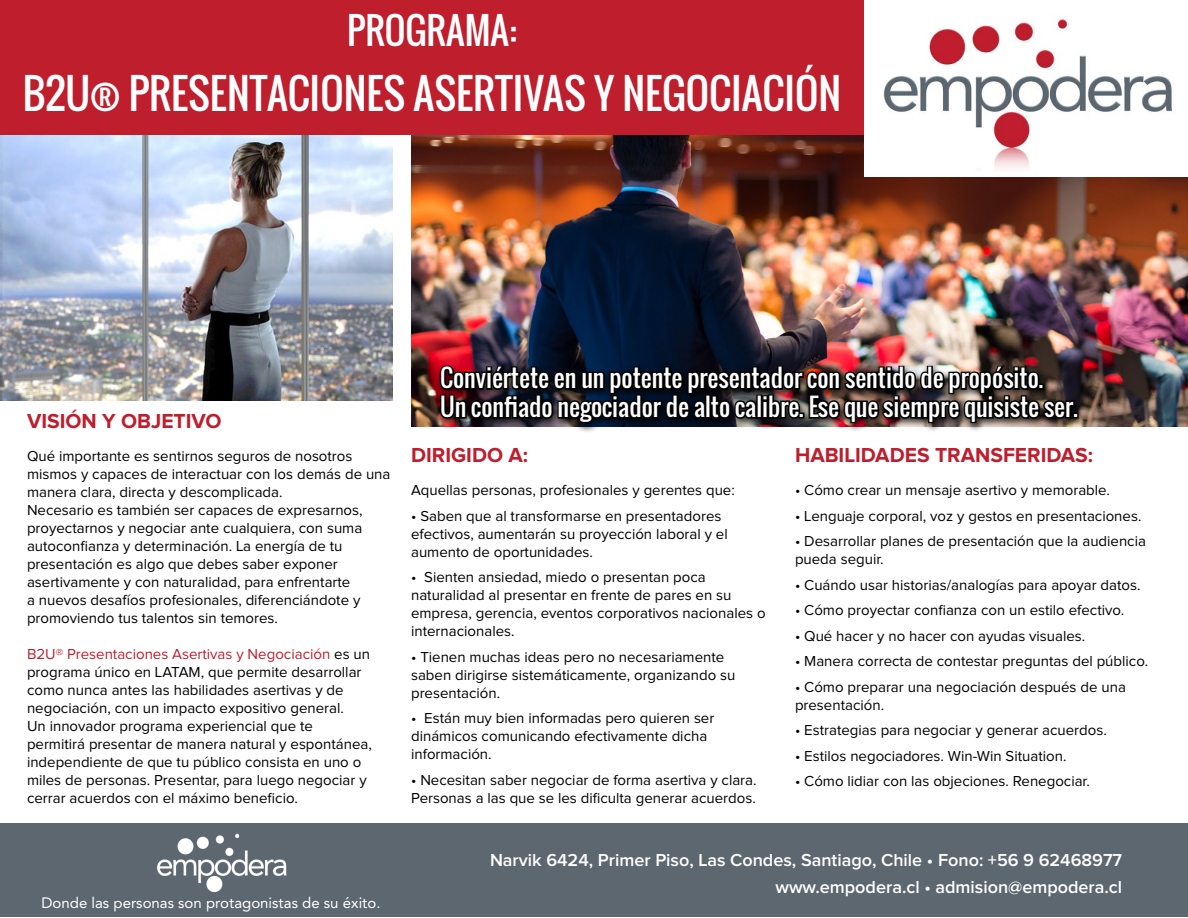
<style>
.page{position:relative;width:1188px;height:918px;background:#fff}
.page>*{position:absolute;margin:0;border:0;box-sizing:border-box;transform-origin:0 0}
.t1{font:40.5px "Oswald";color:#fff}
.t2{font:36px "Oswald";color:#fff}
.t3{font:24px/28.8px "Oswald";color:#fff}
.t4{font:700 21px "Proxima Nova";color:#bf1e2d}
.t5{font:600 18px/27px "Proxima Nova";color:#fff;text-align:right}
.t6{font:15px/18px "Proxima Nova";color:#000}
.t7{font:15px "Avenir LT Std";color:#fff}
.s1{color:#bf1e2d}
</style>
<div class="page">
<img style="left:0;top:135px;width:393px;height:266px">
<img style="left:411px;top:135px;width:777px;height:292px">
<div style="left:0;top:0;width:864px;height:135px;background:#bf1e2d"></div>
<div style="left:864px;top:0;width:324px;height:176px;background:#fff"></div>
<img style="left:883px;top:19px;width:289px;height:150px">
<div style="left:0;top:824px;width:1187px;height:93px;background:#5c6770"></div>
<img style="left:157px;top:833px;width:130px;height:60px">
<div style="left:435px;top:362px;width:653px;height:72px;background:#000;opacity:.75"></div>
<img style="left:438px;top:363px;width:641px;height:62px">
<h2 class="t2" style="left:347px;top:4px;width:171px">PROGRAMA:</h2>
<h1 class="t1" style="left:23px;top:63px;width:820px">B2U® PRESENTACIONES ASERTIVAS Y NEGOCIACIÓN</h1>
<h3 class="t4" style="left:27px;top:411px;width:196px">VISIÓN Y OBJETIVO</h3>
<p class="t6" style="left:27px;top:448px;width:365px">Qué importante es sentirnos seguros de nosotros mismos y capaces de interactuar con los demás de una manera clara, directa y descomplicada.<br>Necesario es también ser capaces de expresarnos, proyectarnos y negociar ante cualquiera, con suma autoconfianza y determinación. La energía de tu presentación es algo que debes saber exponer asertivamente y con naturalidad, para enfrentarte<br>a nuevos desafíos profesionales, diferenciándote y promoviendo tus talentos sin temores.</p>
<p class="t6" style="left:27px;top:646px;width:346px"><span class="s1">B2U® Presentaciones Asertivas y Negociación</span> es un programa único en LATAM, que permite desarrollar como nunca antes las habilidades asertivas y de negociación, con un impacto expositivo general.<br>Un innovador programa experiencial que te permitirá presentar de manera natural y espontánea, independiente de que tu público consista en uno o miles de personas. Presentar, para luego negociar y cerrar acuerdos con el máximo beneficio.</p>
<p class="t7" style="left:42px;top:894px;width:341px">Donde las personas son protagonistas de su éxito.</p>
<h3 class="t3" style="left:440px;top:363px;width:639px">Conviértete en un potente presentador con sentido de propósito.<br>Un confiado negociador de alto calibre. Ese que siempre quisiste ser.</h3>
<h3 class="t4" style="left:411px;top:445px;width:119px">DIRIGIDO A:</h3>
<p class="t6" style="left:411px;top:482px;width:325px">Aquellas personas, profesionales y gerentes que:</p>
<p class="t6" style="left:411px;top:507px;width:318px">• Saben que al transformarse en presentadores efectivos, aumentarán su proyección laboral y el aumento de oportunidades.</p>
<p class="t6" style="left:411px;top:569px;width:356px">• Sienten ansiedad, miedo o presentan poca naturalidad al presentar en frente de pares en su empresa, gerencia, eventos corporativos nacionales o internacionales.</p>
<p class="t6" style="left:411px;top:648px;width:326px">• Tienen muchas ideas pero no necesariamente saben dirigirse sistemáticamente, organizando su presentación.</p>
<p class="t6" style="left:411px;top:710px;width:305px">• Están muy bien informadas pero quieren ser dinámicos comunicando efectivamente dicha información.</p>
<p class="t6" style="left:411px;top:771px;width:347px">• Necesitan saber negociar de forma asertiva y clara.<br>Personas a las que se les dificulta generar acuerdos.</p>
<h3 class="t4" style="left:795px;top:445px;width:299px">HABILIDADES TRANSFERIDAS:</h3>
<p class="t6" style="left:795px;top:482px;width:317px">• Cómo crear un mensaje asertivo y memorable.</p>
<p class="t6" style="left:795px;top:507px;width:348px">• Lenguaje corporal, voz y gestos en presentaciones.</p>
<p class="t6" style="left:795px;top:533px;width:353px">• Desarrollar planes de presentación que la audiencia pueda seguir.</p>
<p class="t6" style="left:795px;top:576px;width:347px">• Cuándo usar historias/analogías para apoyar datos.</p>
<p class="t6" style="left:795px;top:602px;width:331px">• Cómo proyectar confianza con un estilo efectivo.</p>
<p class="t6" style="left:795px;top:627px;width:292px">• Qué hacer y no hacer con ayudas visuales.</p>
<p class="t6" style="left:795px;top:653px;width:355px">• Manera correcta de contestar preguntas del público.</p>
<p class="t6" style="left:795px;top:678px;width:332px">• Cómo preparar una negociación después de una presentación.</p>
<p class="t6" style="left:795px;top:722px;width:313px">• Estrategias para negociar y generar acuerdos.</p>
<p class="t6" style="left:795px;top:747px;width:273px">• Estilos negociadores. Win-Win Situation.</p>
<p class="t6" style="left:795px;top:773px;width:296px">• Cómo lidiar con las objeciones. Renegociar.</p>
<p class="t5" style="left:490px;top:847px;width:634px">Narvik 6424, Primer Piso, Las Condes, Santiago, Chile • Fono: +56 9 62468977 www.empodera.cl • admision@empodera.cl</p>
</div>
